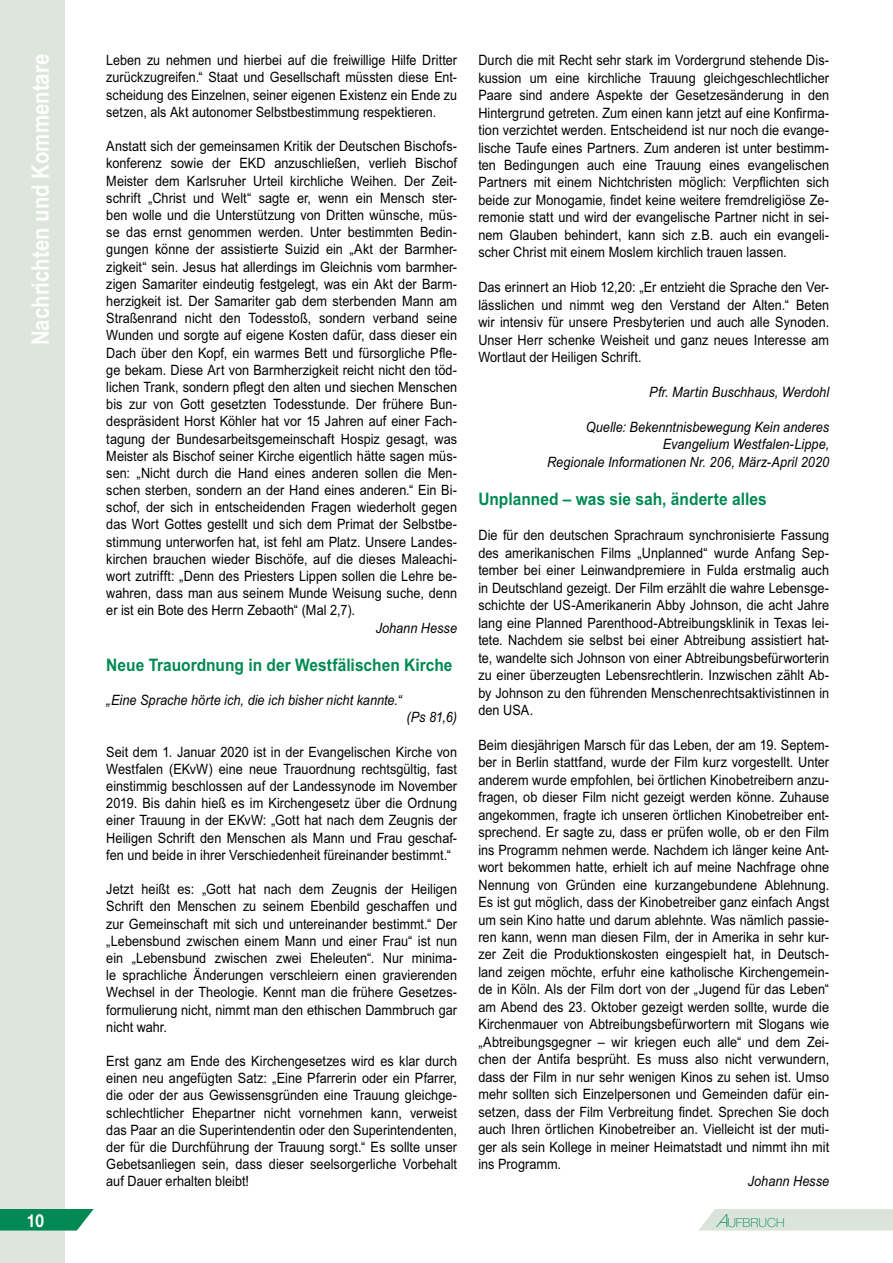
<style>
.page{position:relative;width:893px;height:1263px;background:#fff}
.page>*{position:absolute;margin:0;border:0;box-sizing:border-box;transform-origin:0 0}
.t1{font:700 24px "Arial";color:#fff;scale:.85 1}
.t2{font:700 18px "Helvetica Neue";color:#fff;scale:.85 1}
.t3{font:700 17.25px "Arial";color:#008953;scale:.9 1}
.t4{font:14.25px/17.4px "Arial";letter-spacing:.005em;color:#000;text-align:justify;scale:.89 1}
.t5{font:14.25px/17.2px "Arial";letter-spacing:.005em;color:#000;text-align:justify;scale:.88 1}
.t6{font:italic 14.25px/17.4px "Arial";color:#000;text-align:right;scale:.89 1}
.t7{font:100 12.6px "Helvetica Neue";color:#008953}
.s1{font-style:italic;font-size:18px}
</style>
<div class="page">
<div style="left:699px;top:1209px;width:194px;height:21px;background:#dbe4da"></div>
<div style="left:0;top:0;width:65px;height:1263px;background:#dde5dc"></div>
<svg style="left:0;top:1209px;width:94px;height:21px;background:#179362"></svg>
<h1 class="t1" style="left:27px;top:345px;width:344px;rotate:-90deg">Nachrichten und Kommentare</h1>
<p class="t5" style="left:106px;top:52px;width:400px">Leben zu nehmen und hierbei auf die freiwillige Hilfe Dritter zurückzugreifen.“ Staat und Gesellschaft müssten diese Ent&shy;scheidung des Einzelnen, seiner eigenen Existenz ein Ende zu setzen, als Akt autonomer Selbstbestimmung respektieren.</p>
<p class="t4" style="left:106px;top:138px;width:396px">Anstatt sich der gemeinsamen Kritik der Deutschen Bischofs&shy;konferenz sowie der EKD anzuschließen, verlieh Bischof Meister dem Karlsruher Urteil kirchliche Weihen. Der Zeit&shy;schrift „Christ und Welt“ sagte er, wenn ein Mensch ster&shy;ben wolle und die Unterstützung von Dritten wünsche, müs&shy;se das ernst genommen werden. Unter bestimmten Bedin&shy;gungen könne der assistierte Suizid ein „Akt der Barmher&shy;zigkeit“ sein. Jesus hat allerdings im Gleichnis vom barmher&shy;zigen Samariter eindeutig festgelegt, was ein Akt der Barm&shy;herzigkeit ist. Der Samariter gab dem sterbenden Mann am Straßenrand nicht den Todesstoß, sondern verband seine Wunden und sorgte auf eigene Kosten dafür, dass dieser ein Dach über den Kopf, ein warmes Bett und fürsorgliche Pfle&shy;ge bekam. Diese Art von Barmherzigkeit reicht nicht den töd&shy;lichen Trank, sondern pflegt den alten und siechen Menschen bis zur von Gott gesetzten Todesstunde. Der frühere Bun&shy;despräsident Horst Köhler hat vor 15 Jahren auf einer Fach&shy;tagung der Bundesarbeitsgemeinschaft Hospiz gesagt, was Meister als Bischof seiner Kirche eigentlich hätte sagen müs&shy;sen: „Nicht durch die Hand eines anderen sollen die Men&shy;schen sterben, sondern an der Hand eines anderen.“ Ein Bi&shy;schof, der sich in entscheidenden Fragen wiederholt gegen das Wort Gottes gestellt und sich dem Primat der Selbstbe&shy;stimmung unterworfen hat, ist fehl am Platz. Unsere Landes&shy;kirchen brauchen wieder Bischöfe, auf die dieses Maleachi&shy;wort zutrifft: „Denn des Priesters Lippen sollen die Lehre be&shy;wahren, dass man aus seinem Munde Weisung suche, denn er ist ein Bote des Herrn Zebaoth“ (Mal 2,7).</p>
<p class="t6" style="left:376px;top:619px;width:93px">Johann Hesse</p>
<p class="t3" style="left:106px;top:655px;width:386px">Neue Trauordnung in der Westfälischen Kirche</p>
<p class="t6" style="left:106px;top:691px;width:333px">„Eine Sprache hörte ich, die ich bisher nicht kannte.“</p>
<p class="t6" style="left:407px;top:708px;width:58px">(Ps 81,6)</p>
<p class="t4" style="left:106px;top:743px;width:396px">Seit dem 1. Januar 2020 ist in der Evangelischen Kirche von Westfalen (EKvW) eine neue Trauordnung rechtsgültig, fast einstimmig beschlossen auf der Landessynode im November 2019. Bis dahin hieß es im Kirchengesetz über die Ordnung einer Trauung in der EKvW: „Gott hat nach dem Zeugnis der Heiligen Schrift den Menschen als Mann und Frau geschaf&shy;fen und beide in ihrer Verschiedenheit füreinander bestimmt.“</p>
<p class="t4" style="left:106px;top:880px;width:396px">Jetzt heißt es: „Gott hat nach dem Zeugnis der Heiligen Schrift den Menschen zu seinem Ebenbild geschaffen und zur Gemeinschaft mit sich und untereinander bestimmt.“ Der „Lebensbund zwischen einem Mann und einer Frau“ ist nun ein „Lebensbund zwischen zwei Eheleuten“. Nur minima&shy;le sprachliche Änderungen verschleiern einen gravierenden Wechsel in der Theologie. Kennt man die frühere Gesetzes&shy;formulierung nicht, nimmt man den ethischen Dammbruch gar nicht wahr.</p>
<p class="t4" style="left:106px;top:1052px;width:396px">Erst ganz am Ende des Kirchengesetzes wird es klar durch einen neu angefügten Satz: „Eine Pfarrerin oder ein Pfarrer, die oder der aus Gewissensgründen eine Trauung gleichge&shy;schlechtlicher Ehepartner nicht vornehmen kann, verweist das Paar an die Superintendentin oder den Superintendenten, der für die Durchführung der Trauung sorgt.“ Es sollte unser Gebetsanliegen sein, dass dieser seelsorgerliche Vorbehalt auf Dauer erhalten bleibt!</p>
<p class="t4" style="left:478px;top:52px;width:396px">Durch die mit Recht sehr stark im Vordergrund stehende Dis&shy;kussion um eine kirchliche Trauung gleichgeschlechtlicher Paare sind andere Aspekte der Gesetzesänderung in den Hintergrund getreten. Zum einen kann jetzt auf eine Konfirma&shy;tion verzichtet werden. Entscheidend ist nur noch die evange&shy;lische Taufe eines Partners. Zum anderen ist unter bestimm&shy;ten Bedingungen auch eine Trauung eines evangelischen Partners mit einem Nichtchristen möglich: Verpflichten sich beide zur Monogamie, findet keine weitere fremdreligiöse Ze&shy;remonie statt und wird der evangelische Partner nicht in sei&shy;nem Glauben behindert, kann sich z.B. auch ein evangeli&shy;scher Christ mit einem Moslem kirchlich trauen lassen.</p>
<p class="t4" style="left:478px;top:279px;width:396px">Das erinnert an Hiob 12,20: „Er entzieht die Sprache den Ver&shy;lässlichen und nimmt weg den Verstand der Alten.“ Beten wir intensiv für unsere Presbyterien und auch alle Synoden.<br>Unser Herr schenke Weisheit und ganz neues Interesse am Wortlaut der Heiligen Schrift.</p>
<p class="t6" style="left:649px;top:383px;width:204px">Pfr. Martin Buschhaus, Werdohl</p>
<p class="t6" style="left:547px;top:418px;width:318px">Quelle: Bekenntnisbewegung Kein anderes<br>Evangelium Westfalen-Lippe,<br>Regionale Informationen Nr. 206, März-April 2020</p>
<p class="t3" style="left:478px;top:490px;width:322px">Unplanned – was sie sah, änderte alles</p>
<p class="t4" style="left:478px;top:527px;width:396px">Die für den deutschen Sprachraum synchronisierte Fassung des amerikanischen Films „Unplanned“ wurde Anfang Sep&shy;tember bei einer Leinwandpremiere in Fulda erstmalig auch in Deutschland gezeigt. Der Film erzählt die wahre Lebensge&shy;schichte der US-Amerikanerin Abby Johnson, die acht Jahre lang eine Planned Parenthood-Abtreibungsklinik in Texas lei&shy;tete. Nachdem sie selbst bei einer Abtreibung assistiert hat&shy;te, wandelte sich Johnson von einer Abtreibungsbefürworterin zu einer überzeugten Lebensrechtlerin. Inzwischen zählt Ab&shy;by Johnson zu den führenden Menschenrechtsaktivistinnen in den USA.</p>
<p class="t4" style="left:478px;top:736px;width:396px">Beim diesjährigen Marsch für das Leben, der am 19. Septem&shy;ber in Berlin stattfand, wurde der Film kurz vorgestellt. Unter anderem wurde empfohlen, bei örtlichen Kinobetreibern anzu&shy;fragen, ob dieser Film nicht gezeigt werden könne. Zuhause angekommen, fragte ich unseren örtlichen Kinobetreiber ent&shy;sprechend. Er sagte zu, dass er prüfen wolle, ob er den Film ins Programm nehmen werde. Nachdem ich länger keine Ant&shy;wort bekommen hatte, erhielt ich auf meine Nachfrage ohne Nennung von Gründen eine kurzangebundene Ablehnung.<br>Es ist gut möglich, dass der Kinobetreiber ganz einfach Angst um sein Kino hatte und darum ablehnte. Was nämlich passie&shy;ren kann, wenn man diesen Film, der in Amerika in sehr kur&shy;zer Zeit die Produktionskosten eingespielt hat, in Deutsch&shy;land zeigen möchte, erfuhr eine katholische Kirchengemein&shy;de in Köln. Als der Film dort von der „Jugend für das Leben“ am Abend des 23. Oktober gezeigt werden sollte, wurde die Kirchenmauer von Abtreibungsbefürwortern mit Slogans wie „Abtreibungsgegner – wir kriegen euch alle“ und dem Zei&shy;chen der Antifa besprüht. Es muss also nicht verwundern, dass der Film in nur sehr wenigen Kinos zu sehen ist. Umso mehr sollten sich Einzelpersonen und Gemeinden dafür ein&shy;setzen, dass der Film Verbreitung findet. Sprechen Sie doch auch Ihren örtlichen Kinobetreiber an. Vielleicht ist der muti&shy;ger als sein Kollege in meiner Heimatstadt und nimmt ihn mit ins Programm.</p>
<p class="t6" style="left:748px;top:1173px;width:93px">Johann Hesse</p>
<p class="t2" style="left:27px;top:1209px;width:22px">10</p>
<p class="t7" style="left:716px;top:1215px;width:70px"><span class="s1">A</span>UFBRUCH</p>
</div>
